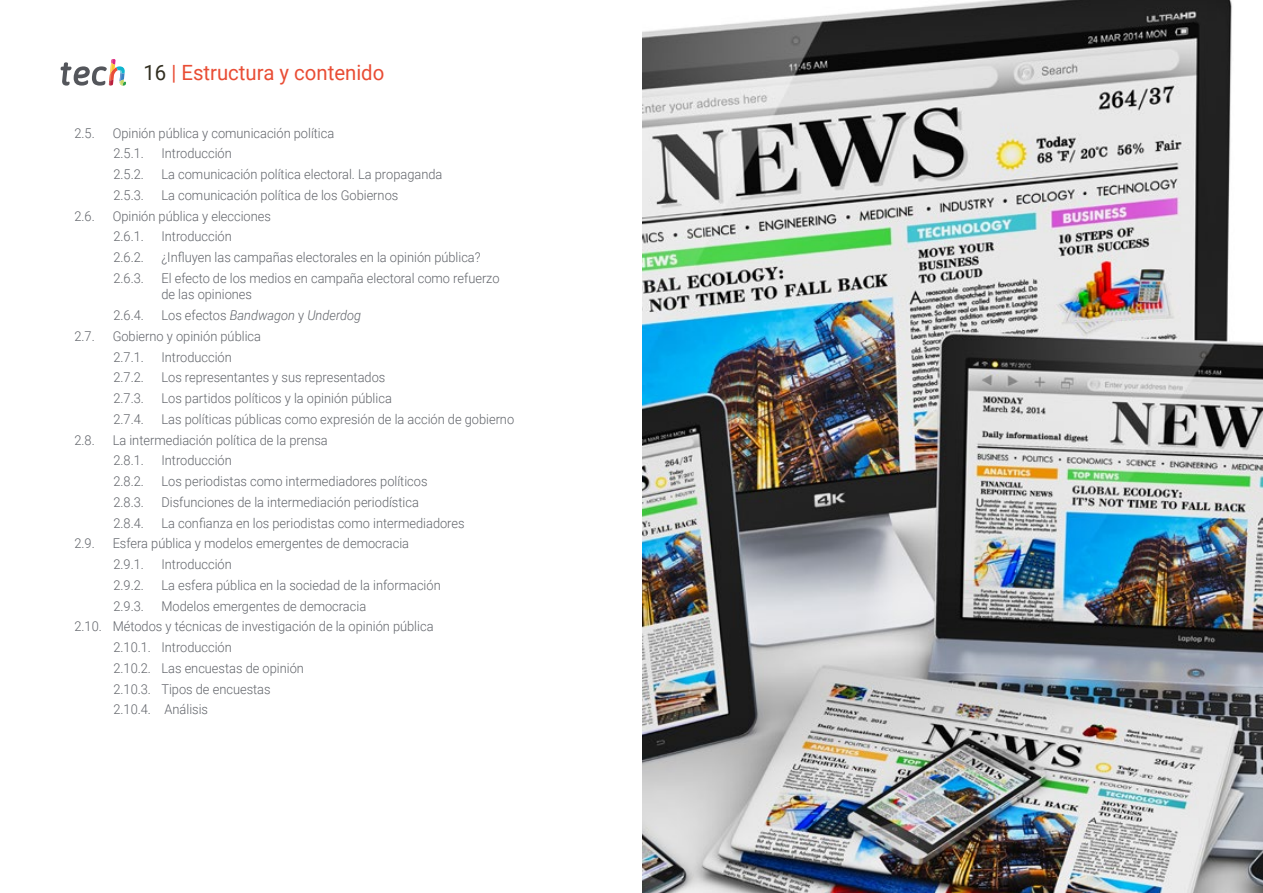
<style>
.page{position:relative;width:1263px;height:893px;background:#fff}
.page>*{position:absolute;margin:0;border:0;box-sizing:border-box;transform-origin:0 0}
.t1{font:21px "Roboto";color:#e94d35}
.t2{font:300 13.5px/20.7px "Roboto";color:#61646a;scale:.95 1}
.t3{font:italic 300 13.5px "Roboto";color:#61646a;scale:.95 1}
.s1{color:#312e20}
.s2{font-style:normal}
</style>
<div class="page">
<svg style="left:61px;top:59px;width:65px;height:27px"></svg>
<img style="left:642px;top:0;width:621px;height:893px">
<h1 class="t1" style="left:144px;top:57px;width:242px"><span class="s1">16</span> | Estructura y contenido</h1>
<p class="t2" style="left:74px;top:122px;width:23px">2.5.</p>
<p class="t2" style="left:113px;top:122px;width:235px">Opinión pública y comunicación política<br>2.5.1.</p>
<p class="t2" style="left:161px;top:143px;width:76px">Introducción</p>
<p class="t2" style="left:113px;top:164px;width:34px">2.5.2.</p>
<p class="t2" style="left:161px;top:164px;width:297px">La comunicación política electoral. La propaganda</p>
<p class="t2" style="left:113px;top:184px;width:34px">2.5.3.</p>
<p class="t2" style="left:161px;top:184px;width:251px">La comunicación política de los Gobiernos</p>
<p class="t2" style="left:74px;top:205px;width:23px">2.6.</p>
<p class="t2" style="left:113px;top:205px;width:168px">Opinión pública y elecciones<br>2.6.1.</p>
<p class="t2" style="left:161px;top:226px;width:76px">Introducción</p>
<p class="t2" style="left:113px;top:247px;width:34px">2.6.2.</p>
<p class="t2" style="left:161px;top:247px;width:338px">¿Influyen las campañas electorales en la opinión pública?</p>
<p class="t2" style="left:113px;top:267px;width:34px">2.6.3.</p>
<p class="t2" style="left:161px;top:269px;width:357px;line-height:16.5px">El efecto de los medios en campaña electoral como refuerzo de las opiniones</p>
<p class="t2" style="left:113px;top:305px;width:34px">2.6.4.</p>
<p class="t3" style="left:161px;top:306px;width:212px"><span class="s2">Los efectos</span> Bandwagon <span class="s2">y</span> Underdog</p>
<p class="t2" style="left:74px;top:325px;width:23px">2.7.</p>
<p class="t2" style="left:113px;top:325px;width:158px">Gobierno y opinión pública<br>2.7.1.</p>
<p class="t2" style="left:161px;top:346px;width:76px">Introducción</p>
<p class="t2" style="left:113px;top:367px;width:34px">2.7.2.</p>
<p class="t2" style="left:161px;top:367px;width:237px">Los representantes y sus representados</p>
<p class="t2" style="left:113px;top:388px;width:34px">2.7.3.</p>
<p class="t2" style="left:161px;top:388px;width:244px">Los partidos políticos y la opinión pública</p>
<p class="t2" style="left:113px;top:408px;width:34px">2.7.4.</p>
<p class="t2" style="left:161px;top:408px;width:373px">Las políticas públicas como expresión de la acción de gobierno</p>
<p class="t2" style="left:74px;top:429px;width:23px">2.8.</p>
<p class="t2" style="left:113px;top:429px;width:228px">La intermediación política de la prensa<br>2.8.1.</p>
<p class="t2" style="left:161px;top:450px;width:76px">Introducción</p>
<p class="t2" style="left:113px;top:471px;width:34px">2.8.2.</p>
<p class="t2" style="left:161px;top:471px;width:282px">Los periodistas como intermediadores políticos</p>
<p class="t2" style="left:113px;top:491px;width:34px">2.8.3.</p>
<p class="t2" style="left:161px;top:491px;width:273px">Disfunciones de la intermediación periodística</p>
<p class="t2" style="left:113px;top:512px;width:34px">2.8.4.</p>
<p class="t2" style="left:161px;top:512px;width:321px">La confianza en los periodistas como intermediadores</p>
<p class="t2" style="left:74px;top:533px;width:23px">2.9.</p>
<p class="t2" style="left:113px;top:533px;width:313px">Esfera pública y modelos emergentes de democracia<br>2.9.1.</p>
<p class="t2" style="left:161px;top:554px;width:76px">Introducción</p>
<p class="t2" style="left:113px;top:574px;width:34px">2.9.2.</p>
<p class="t2" style="left:161px;top:574px;width:295px">La esfera pública en la sociedad de la información</p>
<p class="t2" style="left:113px;top:595px;width:34px">2.9.3.</p>
<p class="t2" style="left:161px;top:595px;width:217px">Modelos emergentes de democracia</p>
<p class="t2" style="left:74px;top:616px;width:379px">2.10. Métodos y técnicas de investigación de la opinión pública</p>
<p class="t2" style="left:113px;top:637px;width:126px">2.10.1. Introducción</p>
<p class="t2" style="left:113px;top:657px;width:202px">2.10.2. Las encuestas de opinión</p>
<p class="t2" style="left:113px;top:678px;width:167px">2.10.3. Tipos de encuestas</p>
<p class="t2" style="left:113px;top:699px;width:101px">2.10.4. Análisis</p>
</div>
